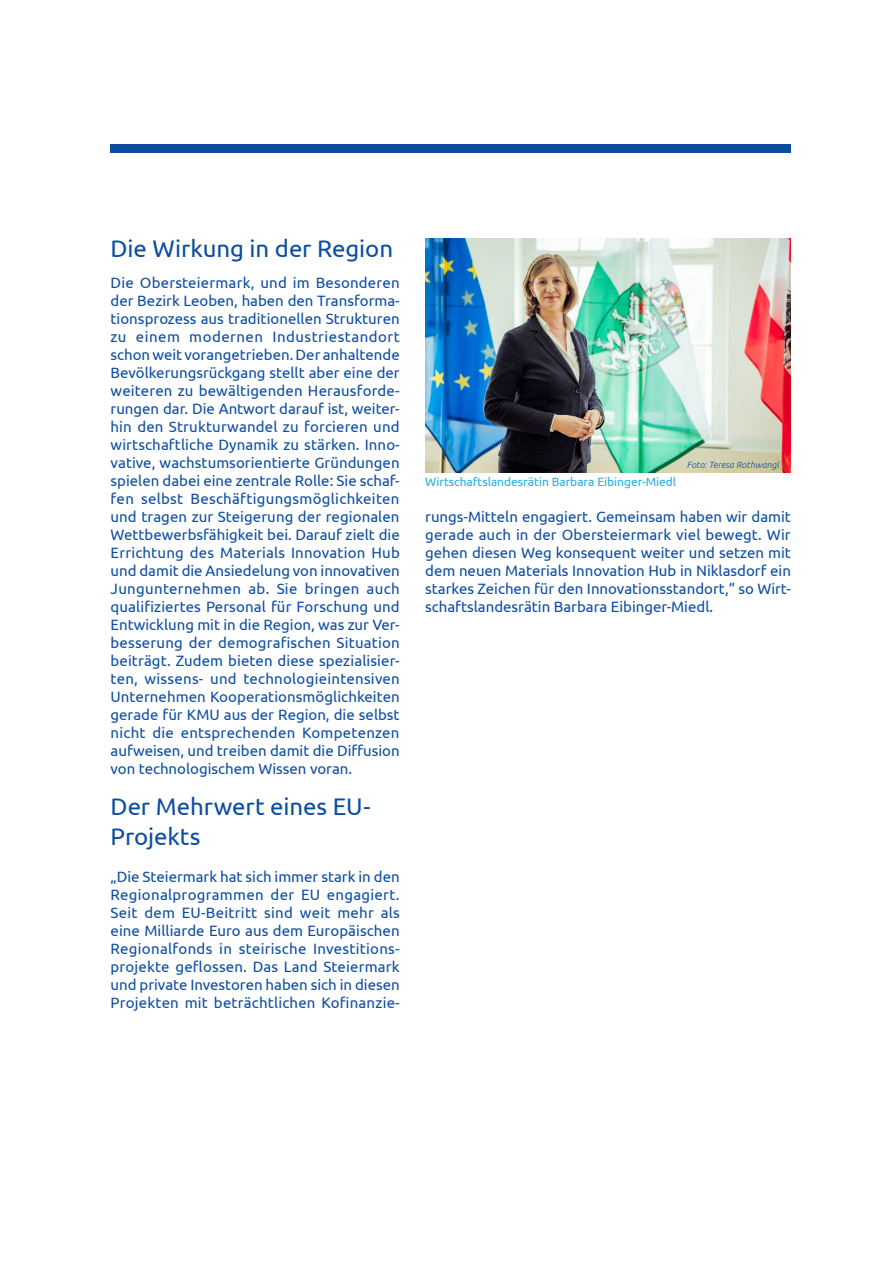
<style>
.page{position:relative;width:893px;height:1263px;background:#fff}
.page>*{position:absolute;margin:0;border:0;box-sizing:border-box;transform-origin:0 0}
.t1{font:24px/30px "Ubuntu";letter-spacing:-.005em;color:#0d4da1}
.copy{font:15px/18px "Ubuntu";color:#0d4da1;text-align:justify}
.bildtext{font:12px "Ubuntu";color:#1fb0e6}
.t2{font:italic 300 9px "Ubuntu";letter-spacing:.015em;color:#0d4da1}
</style>
<div class="page">
<div style="left:111px;top:145px;width:680px;height:8px;background:#0d4da1"></div>
<img style="left:425px;top:238px;width:366px;height:234px">
<h2 class="t1" style="left:111px;top:232px;width:284px">Die Wirkung in der Region</h2>
<p class="copy" style="left:111px;top:273px;width:291px">Die Obersteiermark, und im Besonderen der Bezirk Leoben, haben den Transforma&shy;tionsprozess aus traditionellen Strukturen zu einem modernen Industriestandort schon weit vorangetrieben. Der anhaltende Bevölkerungsrückgang stellt aber eine der weiteren zu bewältigenden Herausforde&shy;rungen dar. Die Antwort darauf ist, weiter&shy;hin den Strukturwandel zu forcieren und wirtschaftliche Dynamik zu stärken. Inno&shy;vative, wachstumsorientierte Gründungen spielen dabei eine zentrale Rolle: Sie schaf&shy;fen selbst Beschäftigungsmöglichkeiten und tragen zur Steigerung der regionalen Wettbewerbsfähigkeit bei. Darauf zielt die Errichtung des Materials Innovation Hub und damit die Ansiedelung von innovativen Jungunternehmen ab. Sie bringen auch qualifiziertes Personal für Forschung und Entwicklung mit in die Region, was zur Ver&shy;besserung der demografischen Situation beiträgt. Zudem bieten diese spezialisier&shy;ten, wissens- und technologieintensiven Unternehmen Kooperationsmöglichkeiten gerade für KMU aus der Region, die selbst nicht die entsprechenden Kompetenzen aufweisen, und treiben damit die Diffusion von technologischem Wissen voran.</p>
<h2 class="t1" style="left:111px;top:790px;width:262px">Der Mehrwert eines EU-<br>Projekts</h2>
<p class="copy" style="left:111px;top:867px;width:291px">„Die Steiermark hat sich immer stark in den Regionalprogrammen der EU engagiert.<br>Seit dem EU-Beitritt sind weit mehr als eine Milliarde Euro aus dem Europäischen Regionalfonds in steirische Investitions&shy;projekte geflossen. Das Land Steiermark und private Investoren haben sich in diesen Projekten mit beträchtlichen Kofinanzie-</p>
<p class="bildtext" style="left:425px;top:474px;width:252px">Wirtschaftslandesrätin Barbara Eibinger-Miedl</p>
<p class="t2" style="left:687px;top:459px;width:94px">Foto: Teresa Rothwangl</p>
<p class="copy" style="left:425px;top:507px;width:367px">rungs-Mitteln engagiert. Gemeinsam haben wir damit gerade auch in der Obersteiermark viel bewegt. Wir gehen diesen Weg konsequent weiter und setzen mit dem neuen Materials Innovation Hub in Niklasdorf ein starkes Zeichen für den Innovationsstandort,“ so Wirt&shy;schaftslandesrätin Barbara Eibinger-Miedl.</p>
</div>
